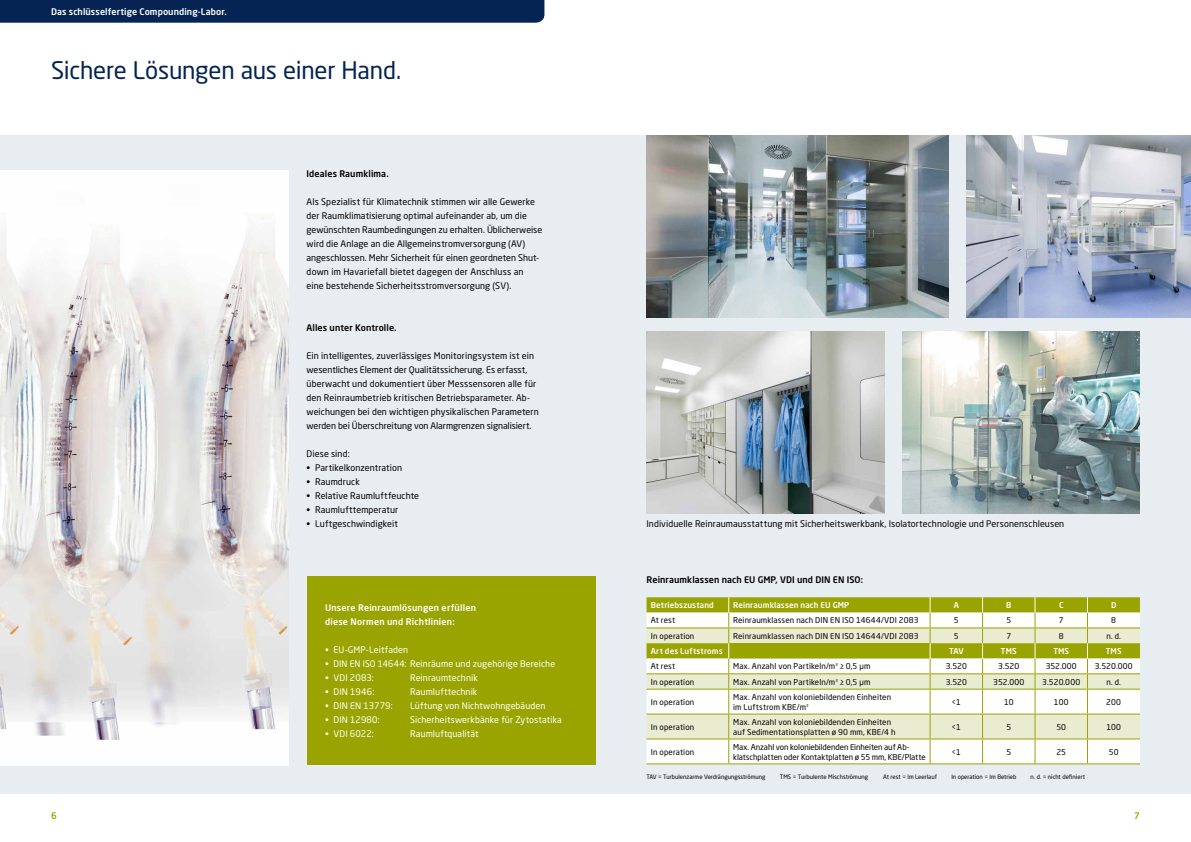
<style>
.page{position:relative;width:1191px;height:842px;background:#fff}
.page>*{position:absolute;margin:0;border:0;box-sizing:border-box;transform-origin:0 0}
.t1{font:24px "Neo Sans W1 G";letter-spacing:-.01em;color:#052453}
.t2{font:9px/14px "Neo Sans W1 G";letter-spacing:.005em;color:#000}
.t3{font:9px "Neo Sans W1 G";letter-spacing:.01em;color:#fff}
.t4{font:500 9px/14px "Neo Sans W1 G";letter-spacing:.02em;color:#fff}
.t5{font:500 9px "Neo Sans W1 G";letter-spacing:.01em;color:#000}
.t6{font:500 9px "Neo Sans W1 G";color:#9aa400}
.t7{font:8px/10px "Neo Sans W1 G";letter-spacing:.01em;color:#000}
.t8{font:8px/10px "Neo Sans W1 G";letter-spacing:-.015em;color:#000}
.t9{font:500 8px "Neo Sans W1 G";letter-spacing:.015em;color:#fff}
.t10{font:6px "Neo Sans W1 G";color:#000}
</style>
<div class="page">
<div style="left:0;top:135px;width:1191px;height:658px;background:#e8edf1"></div>
<div style="left:306px;top:576px;width:289px;height:189px;background:#9aa400"></div>
<img style="left:0;top:170px;width:288px;height:595px">
<img style="left:646px;top:135px;width:302px;height:182px">
<img style="left:966px;top:135px;width:225px;height:182px">
<img style="left:646px;top:331px;width:238px;height:182px">
<img style="left:902px;top:331px;width:238px;height:182px">
<hr style="left:646px;top:763px;width:83px;height:1px;background:#9aa400">
<hr style="left:729px;top:763px;width:201px;height:1px;background:#9aa400">
<hr style="left:930px;top:763px;width:52px;height:1px;background:#9aa400">
<hr style="left:982px;top:763px;width:53px;height:1px;background:#9aa400">
<hr style="left:1035px;top:763px;width:52px;height:1px;background:#9aa400">
<hr style="left:1087px;top:763px;width:53px;height:1px;background:#9aa400">
<svg style="left:646px;top:597px;width:494px;height:166px;background:#e2e4b8"></svg>
<div style="left:0;top:0;width:544px;height:23px;background:#052453"></div>
<p class="t4" style="left:51px;top:5px;width:177px">Das schlüsselfertige Compounding-Labor.</p>
<h1 class="t1" style="left:51px;top:56px;width:351px">Sichere Lösungen aus einer Hand.</h1>
<p class="t5" style="left:306px;top:168px;width:84px">Ideales Raumklima.</p>
<p class="t2" style="left:306px;top:195px;width:237px">Als Spezialist für Klimatechnik stimmen wir alle Gewerke der Raumklimatisierung optimal aufeinander ab, um die gewünschten Raumbedingungen zu erhalten. Üblicherweise wird die Anlage an die Allgemeinstromversorgung (AV) angeschlossen. Mehr Sicherheit für einen geordneten Shut&shy;down im Havariefall bietet dagegen der Anschluss an eine bestehende Sicherheitsstromversorgung (SV).</p>
<p class="t5" style="left:306px;top:322px;width:91px">Alles unter Kontrolle.</p>
<p class="t2" style="left:306px;top:349px;width:234px">Ein intelligentes, zuverlässiges Monitoringsystem ist ein wesentliches Element der Qualitätssicherung. Es erfasst, überwacht und dokumentiert über Messsensoren alle für den Reinraumbetrieb kritischen Betriebsparameter. Ab&shy;weichungen bei den wichtigen physikalischen Parametern werden bei Überschreitung von Alarmgrenzen signalisiert.</p>
<p class="t2" style="left:306px;top:447px;width:45px">Diese sind:</p>
<p class="t2" style="left:306px;top:461px;width:97px">• Partikelkonzentration</p>
<p class="t2" style="left:306px;top:475px;width:55px">• Raumdruck</p>
<p class="t2" style="left:306px;top:489px;width:114px">• Relative Raumluftfeuchte</p>
<p class="t2" style="left:306px;top:503px;width:93px">• Raumlufttemperatur</p>
<p class="t2" style="left:306px;top:517px;width:93px">• Luftgeschwindigkeit</p>
<p class="t4" style="left:325px;top:601px;width:152px">Unsere Reinraumlösungen erfüllen diese Normen und Richtlinien:</p>
<p class="t3" style="left:325px;top:644px;width:85px">• EU-GMP-Leitfaden</p>
<p class="t3" style="left:325px;top:658px;width:232px">• DIN EN ISO 14644: Reinräume und zugehörige Bereiche</p>
<p class="t3" style="left:325px;top:672px;width:50px">• VDI 2083:</p>
<p class="t3" style="left:410px;top:672px;width:69px">Reinraumtechnik</p>
<p class="t3" style="left:325px;top:686px;width:51px">• DIN 1946:</p>
<p class="t3" style="left:410px;top:686px;width:69px">Raumlufttechnik</p>
<p class="t3" style="left:325px;top:700px;width:69px">• DIN EN 13779:</p>
<p class="t3" style="left:410px;top:700px;width:137px">Lüftung von Nichtwohngebäuden</p>
<p class="t3" style="left:325px;top:714px;width:56px">• DIN 12980:</p>
<p class="t3" style="left:410px;top:714px;width:153px">Sicherheitswerkbänke für Zytostatika</p>
<p class="t3" style="left:325px;top:728px;width:50px">• VDI 6022:</p>
<p class="t3" style="left:410px;top:728px;width:70px">Raumluftqualität</p>
<p class="t2" style="left:646px;top:517px;width:419px">Individuelle Reinraumausstattung mit Sicherheitswerkbank, Isolatortechnologie und Personenschleusen</p>
<p class="t5" style="left:646px;top:574px;width:218px">Reinraumklassen nach EU GMP, VDI und DIN EN ISO:</p>
<p class="t9" style="left:651px;top:600px;width:64px">Betriebszustand</p>
<p class="t9" style="left:733px;top:600px;width:118px">Reinraumklassen nach EU GMP</p>
<p class="t9" style="left:953px;top:600px;width:7px">A</p>
<p class="t9" style="left:1006px;top:600px;width:7px">B</p>
<p class="t9" style="left:1059px;top:600px;width:6px">C</p>
<p class="t9" style="left:1111px;top:600px;width:7px">D</p>
<p class="t7" style="left:651px;top:615px;width:26px">At rest</p>
<p class="t7" style="left:733px;top:615px;width:187px">Reinraumklassen nach DIN EN ISO 14644/VDI 2083</p>
<p class="t7" style="left:954px;top:615px;width:6px">5</p>
<p class="t7" style="left:1006px;top:615px;width:6px">5</p>
<p class="t7" style="left:1058px;top:615px;width:6px">7</p>
<p class="t7" style="left:1111px;top:615px;width:6px">8</p>
<p class="t7" style="left:651px;top:631px;width:45px">In operation</p>
<p class="t7" style="left:733px;top:631px;width:187px">Reinraumklassen nach DIN EN ISO 14644/VDI 2083</p>
<p class="t7" style="left:954px;top:631px;width:6px">5</p>
<p class="t7" style="left:1006px;top:631px;width:6px">7</p>
<p class="t7" style="left:1058px;top:631px;width:6px">8</p>
<p class="t7" style="left:1106px;top:631px;width:16px">n. d.</p>
<p class="t9" style="left:651px;top:646px;width:73px">Art des Luftstroms</p>
<p class="t9" style="left:949px;top:646px;width:16px">TAV</p>
<p class="t9" style="left:1001px;top:646px;width:17px">TMS</p>
<p class="t9" style="left:1053px;top:646px;width:17px">TMS</p>
<p class="t9" style="left:1105px;top:646px;width:17px">TMS</p>
<p class="t7" style="left:651px;top:661px;width:26px">At rest</p>
<p class="t7" style="left:733px;top:661px;width:139px">Max. Anzahl von Partikeln/m<sup>3</sup> ≥ 0,5 μm</p>
<p class="t7" style="left:945px;top:661px;width:23px">3.520</p>
<p class="t7" style="left:998px;top:661px;width:23px">3.520</p>
<p class="t7" style="left:1045px;top:661px;width:33px">352.000</p>
<p class="t7" style="left:1094px;top:661px;width:39px">3.520.000</p>
<p class="t7" style="left:651px;top:676px;width:45px">In operation</p>
<p class="t7" style="left:733px;top:676px;width:139px">Max. Anzahl von Partikeln/m<sup>3</sup> ≥ 0,5 μm</p>
<p class="t7" style="left:945px;top:676px;width:23px">3.520</p>
<p class="t7" style="left:993px;top:676px;width:33px">352.000</p>
<p class="t7" style="left:1042px;top:676px;width:39px">3.520.000</p>
<p class="t7" style="left:1106px;top:676px;width:16px">n. d.</p>
<p class="t7" style="left:651px;top:697px;width:45px">In operation</p>
<p class="t7" style="left:733px;top:692px;width:159px">Max. Anzahl von koloniebildenden Einheiten im Luftstrom KBE/m<sup>3</sup></p>
<p class="t7" style="left:951px;top:697px;width:11px">&lt;1</p>
<p class="t7" style="left:1004px;top:697px;width:11px">10</p>
<p class="t7" style="left:1054px;top:697px;width:16px">100</p>
<p class="t7" style="left:1106px;top:697px;width:16px">200</p>
<p class="t7" style="left:651px;top:721px;width:45px">In operation</p>
<p class="t7" style="left:733px;top:716px;width:164px">Max. Anzahl von koloniebildenden Einheiten auf Sedimentationsplatten ø 90 mm, KBE/4 h</p>
<p class="t7" style="left:951px;top:721px;width:11px">&lt;1</p>
<p class="t7" style="left:1006px;top:721px;width:6px">5</p>
<p class="t7" style="left:1056px;top:721px;width:11px">50</p>
<p class="t7" style="left:1106px;top:721px;width:16px">100</p>
<p class="t7" style="left:651px;top:746px;width:45px">In operation</p>
<p class="t8" style="left:733px;top:741px;width:194px">Max. Anzahl von koloniebildenden Einheiten auf Ab&shy;klatschplatten oder Kontaktplatten ø 55 mm, KBE/Platte</p>
<p class="t7" style="left:951px;top:746px;width:11px">&lt;1</p>
<p class="t7" style="left:1006px;top:746px;width:6px">5</p>
<p class="t7" style="left:1056px;top:746px;width:11px">25</p>
<p class="t7" style="left:1108px;top:746px;width:11px">50</p>
<p class="t10" style="left:646px;top:773px;width:121px">TAV = Turbulenzarme Verdrängungsströmung</p>
<p class="t10" style="left:780px;top:773px;width:90px">TMS = Turbulente Mischströmung</p>
<p class="t10" style="left:883px;top:773px;width:55px">At rest = Im Leerlauf</p>
<p class="t10" style="left:951px;top:773px;width:67px">In operation = Im Betrieb</p>
<p class="t10" style="left:1030px;top:773px;width:56px">n. d. = nicht definiert</p>
<p class="t6" style="left:51px;top:810px;width:7px">6</p>
<p class="t6" style="left:1134px;top:810px;width:7px">7</p>
</div>
